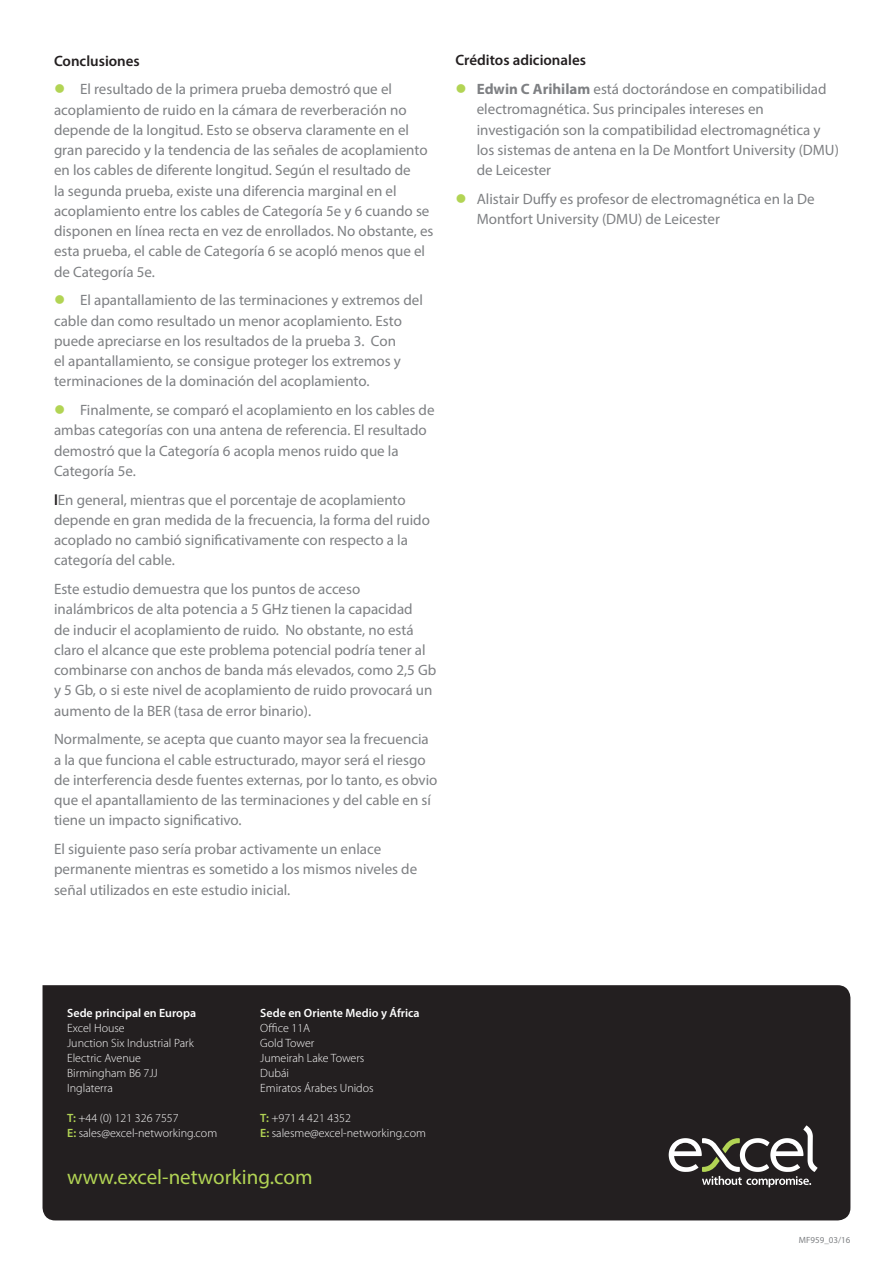
<style>
.page{position:relative;width:893px;height:1263px;background:#fff}
.page>*{position:absolute;margin:0;border:0;box-sizing:border-box;transform-origin:0 0}
.t1{font:21px "Myriad Pro";color:#b2d454}
.Body_copy{font:15px/20.2px "Myriad Pro";color:#7e8083}
.Body_copy-2{font:600 15px "Myriad Pro";color:#231f20}
.t2{font:300 12px/15px "Myriad Pro";color:#fff}
.t3{font:600 12px "Myriad Pro";color:#fff}
.Body_copy-3{font:9px "Myriad Pro";color:#7e8083}
.s1{color:#b2d454}
.s2{font-weight:600;color:#231f20}
.s3{font-weight:700}
.s4{font-weight:600;color:#b2d454}
</style>
<div class="page">
<div style="left:43px;top:985px;width:807px;height:235px;background:#231f20"></div>
<svg style="left:669px;top:1125px;width:148px;height:62px"></svg>
<p class="Body_copy-2" style="left:54px;top:51px;width:87px">Conclusiones</p>
<p class="Body_copy" style="left:54px;top:79px;width:381px"><span class="s1">●</span> El resultado de la primera prueba demostró que el acoplamiento de ruido en la cámara de reverberación no depende de la longitud. Esto se observa claramente en el gran parecido y la tendencia de las señales de acoplamiento en los cables de diferente longitud. Según el resultado de<br>la segunda prueba, existe una diferencia marginal en el acoplamiento entre los cables de Categoría 5e y 6 cuando se disponen en línea recta en vez de enrollados. No obstante, es esta prueba, el cable de Categoría 6 se acopló menos que el de Categoría 5e.</p>
<p class="Body_copy" style="left:54px;top:290px;width:370px"><span class="s1">●</span> El apantallamiento de las terminaciones y extremos del cable dan como resultado un menor acoplamiento. Esto puede apreciarse en los resultados de la prueba 3. Con<br>el apantallamiento, se consigue proteger los extremos y terminaciones de la dominación del acoplamiento.</p>
<p class="Body_copy" style="left:54px;top:400px;width:382px"><span class="s1">●</span> Finalmente, se comparó el acoplamiento en los cables de ambas categorías con una antena de referencia. El resultado demostró que la Categoría 6 acopla menos ruido que la Categoría 5e.</p>
<p class="Body_copy" style="left:54px;top:489px;width:377px"><span class="s2">l</span>En general, mientras que el porcentaje de acoplamiento depende en gran medida de la frecuencia, la forma del ruido acoplado no cambió significativamente con respecto a la categoría del cable.</p>
<p class="Body_copy" style="left:54px;top:579px;width:384px">Este estudio demuestra que los puntos de acceso inalámbricos de alta potencia a 5 GHz tienen la capacidad<br>de inducir el acoplamiento de ruido. No obstante, no está claro el alcance que este problema potencial podría tener al combinarse con anchos de banda más elevados, como 2,5 Gb y 5 Gb, o si este nivel de acoplamiento de ruido provocará un aumento de la BER (tasa de error binario).</p>
<p class="Body_copy" style="left:54px;top:729px;width:385px">Normalmente, se acepta que cuanto mayor sea la frecuencia a la que funciona el cable estructurado, mayor será el riesgo de interferencia desde fuentes externas, por lo tanto, es obvio que el apantallamiento de las terminaciones y del cable en sí tiene un impacto significativo.</p>
<p class="Body_copy" style="left:54px;top:839px;width:365px">El siguiente paso sería probar activamente un enlace permanente mientras es sometido a los mismos niveles de señal utilizados en este estudio inicial.</p>
<p class="Body_copy-2" style="left:455px;top:51px;width:132px">Créditos adicionales</p>
<p class="Body_copy" style="left:477px;top:79px;width:364px;text-indent:-21px"><span class="s1">●</span> <span class="s3">Edwin C Arihilam</span> está doctorándose en compatibilidad electromagnética. Sus principales intereses en investigación son la compatibilidad electromagnética y los sistemas de antena en la De Montfort University (DMU) de Leicester</p>
<p class="Body_copy" style="left:477px;top:188px;width:339px;text-indent:-21px"><span class="s1">●</span> Alistair Duffy es profesor de electromagnética en la De<br>Montfort University (DMU) de Leicester</p>
<p class="t3" style="left:260px;top:1005px;width:161px">Sede en Oriente Medio y África</p>
<p class="t2" style="left:260px;top:1020px;width:115px">Office 11A<br>Gold Tower<br>Jumeirah Lake Towers<br>Dubái<br>Emiratos Árabes Unidos</p>
<p class="t2" style="left:260px;top:1110px;width:167px"><span class="s4">T:</span> +971 4 421 4352<br><span class="s4">E:</span> salesme@excel-networking.com</p>
<h1 class="t1" style="left:67px;top:1164px;width:247px">www.excel-networking.com</h1>
<p class="t3" style="left:67px;top:1005px;width:130px">Sede principal en Europa</p>
<p class="t2" style="left:67px;top:1020px;width:128px">Excel House<br>Junction Six Industrial Park<br>Electric Avenue<br>Birmingham B6 7JJ<br>Inglaterra</p>
<p class="t2" style="left:67px;top:1110px;width:151px"><span class="s4">T:</span> +44 (0) 121 326 7557<br><span class="s4">E:</span> sales@excel-networking.com</p>
<p class="Body_copy-3" style="left:799px;top:1235px;width:53px">MF959_03/16</p>
</div>
